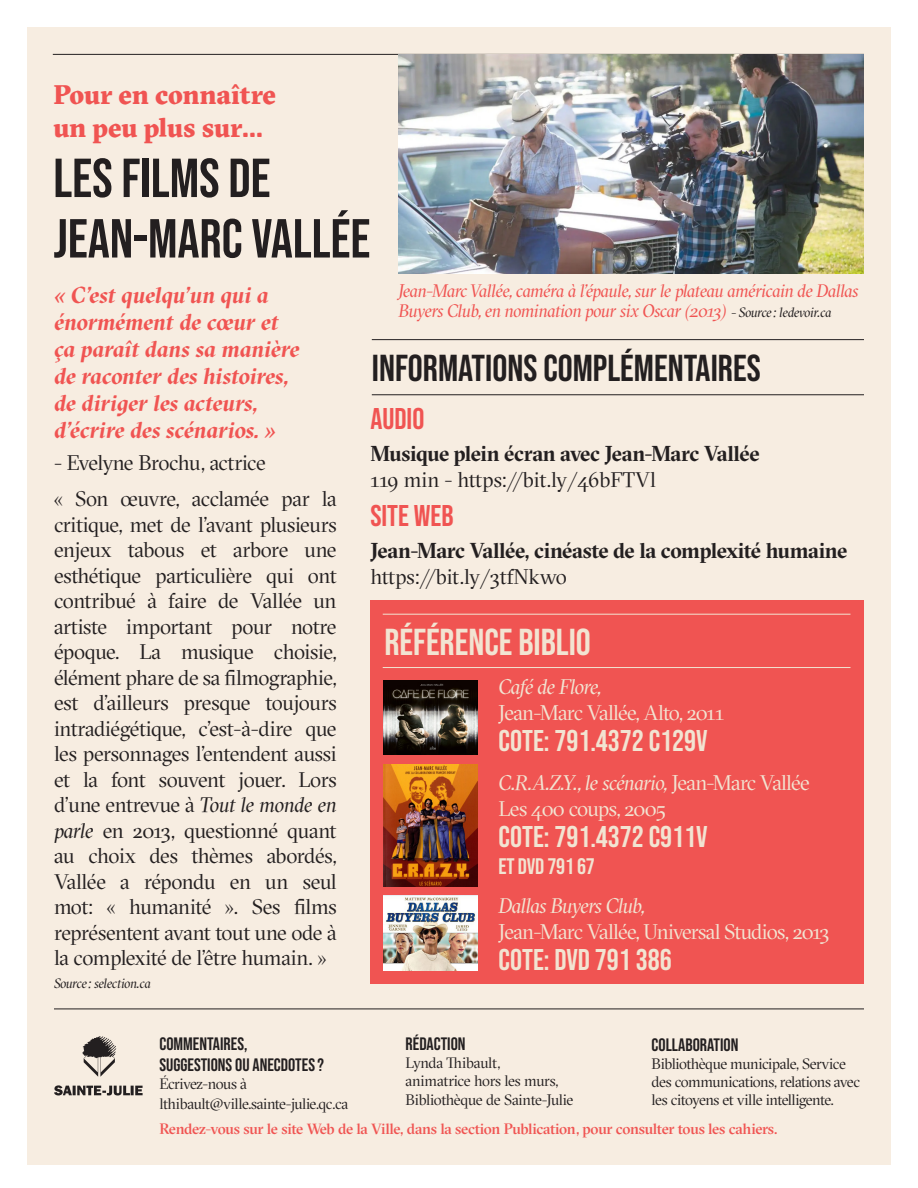
<style>
.page{position:relative;width:918px;height:1188px;background:#fff}
.page>*{position:absolute;margin:0;border:0;box-sizing:border-box;transform-origin:0 0}
.t1{font:54.9px "Bebas Neue";color:#231f20}
.t2{font:37.5px "Bebas Neue";color:#231f20}
.t3{font:37.5px "Bebas Neue";color:#f2e4d2}
.Texte_courant{font:30px "Bebas Neue";color:#f2e4d2}
.Texte_courant-2{font:30px "Bebas Neue";color:#f05452}
.t4{font:900 26.7px/32.1px "GT Sectra";letter-spacing:-.01em;color:#f05452}
.Sources{font:italic 700 22.5px/27px "GT Sectra Fine";letter-spacing:-.01em;color:#f05452}
.Texte_courant-3{font:22.5px "Bebas Neue";letter-spacing:-.01em;color:#f2e4d2}
.Texte_courant-4{font:21px/25.5px "GT Sectra Fine";letter-spacing:-.025em;color:#231f20;text-align:justify}
.Texte_courant-5{font:21px/25.5px "GT Sectra Fine";letter-spacing:-.035em;color:#f2e4d2}
.Texte_courant-6{font:700 21px/25.5px "GT Sectra Fine";letter-spacing:-.02em;color:#231f20}
.Sources-2{font:italic 18px/19.5px "GT Sectra Fine";letter-spacing:-.025em;color:#f05452}
.Texte_courant-7{font:18px/21.6px "Bebas Neue";color:#231f20}
.Texte_courant-8{font:15px/18px "GT Sectra Fine";letter-spacing:-.03em;color:#231f20}
.Légende_photo{font:500 15px "GT Sectra Fine";letter-spacing:-.02em;color:#f05452}
.Texte_courant-9{font:15px/18px "GT Sectra Fine";letter-spacing:-.01em;color:#231f20}
.Texte_courant-10{font:italic 13.5px "GT Sectra Fine";letter-spacing:-.03em;color:#231f20}
.s1{font-size:13.5px;color:#231f20}
.s2{font-weight:400}
.s3{font-style:italic}
</style>
<div class="page">
<div style="left:27px;top:27px;width:864px;height:1137px;background:#f7ede1"></div>
<hr style="left:54px;top:1009px;width:810px;height:1px;background:#231f20">
<svg style="left:54px;top:1085px;width:89px;height:10px"></svg>
<svg style="left:82px;top:1036px;width:34px;height:41px"></svg>
<hr style="left:53px;top:54px;width:811px;height:1px;background:#231f20">
<hr style="left:372px;top:394px;width:492px;height:1px;background:#231f20">
<hr style="left:372px;top:339px;width:492px;height:1px;background:#231f20">
<img style="left:399px;top:55px;width:465px;height:219px">
<div style="left:370px;top:600px;width:494px;height:384px;background:#f05452"></div>
<hr style="left:383px;top:667px;width:467px;height:1px;background:#f2e4d2">
<hr style="left:383px;top:614px;width:467px;height:1px;background:#f2e4d2">
<img style="left:384px;top:765px;width:94px;height:121px">
<img style="left:384px;top:680px;width:94px;height:75px">
<img style="left:384px;top:896px;width:94px;height:74px">
<p class="t4" style="left:53px;top:78px;width:224px">Pour en connaître un peu plus sur...</p>
<p class="t1" style="left:53px;top:147px;width:219px">LES FILMS DE</p>
<p class="t1" style="left:53px;top:207px;width:319px">JEAN-MARC VALLÉE</p>
<p class="Sources" style="left:54px;top:281px;width:247px">« C’est quelqu’un qui a énormément de cœur et ça paraît dans sa manière de raconter des histoires, de diriger les acteurs, d’écrire des scénarios. »</p>
<p class="Texte_courant-4" style="left:54px;top:450px;width:213px">- Evelyne Brochu, actrice</p>
<p class="Sources-2" style="left:399px;top:281px;width:462px">Jean-Marc Vallée, caméra à l’épaule, sur le plateau américain de Dallas<br>Buyers Club, en nomination pour six Oscar (2013) <span class="s1">- Source: ledevoir.ca</span></p>
<p class="t2" style="left:372px;top:347px;width:390px">INFORMATIONS COMPLÉMENTAIRES</p>
<p class="Texte_courant-2" style="left:370px;top:402px;width:55px">AUDI0</p>
<p class="Texte_courant-6" style="left:370px;top:441px;width:391px">Musique plein écran avec Jean-Marc Vallée<br><span class="s2">119 min - https://bit.ly/46bFTVl</span></p>
<p class="Texte_courant-2" style="left:370px;top:498px;width:85px">SITE WEB</p>
<p class="Texte_courant-6" style="left:370px;top:537px;width:478px">Jean-Marc Vallée, cinéaste de la complexité humaine <span class="s2">https://bit.ly/3tfNkwo</span></p>
<p class="Texte_courant-4" style="left:54px;top:486px;width:284px">« Son œuvre, acclamée par la critique, met de l’avant plusieurs enjeux tabous et arbore une esthétique particulière qui ont contribué à faire de Vallée un artiste important pour notre époque. La musique choisie, élément phare de sa filmographie, est d’ailleurs presque toujours intradiégétique, c’est-à-dire que les personnages l’entendent aussi et la font souvent jouer. Lors d’une entrevue à <span class="s3">Tout le monde en parle</span> en 2013, questionné quant au choix des thèmes abordés, Vallée a répondu en un seul mot: « humanité ». Ses films représentent avant tout une ode à la complexité de l’être humain. »</p>
<p class="Texte_courant-10" style="left:54px;top:975px;width:98px">Source: selection.ca</p>
<p class="t3" style="left:384px;top:621px;width:208px">RÉFÉRENCE BIBLIO</p>
<p class="Texte_courant-5" style="left:499px;top:674px;width:227px"><span class="s3">Café de Flore,<br></span>Jean-Marc Vallée, Alto, 2011</p>
<p class="Texte_courant" style="left:499px;top:724px;width:211px">COTE: 791.4372 C129V</p>
<p class="Texte_courant-5" style="left:499px;top:770px;width:313px"><span class="s3">C.R.A.Z.Y., le scénario,</span> Jean-Marc Vallée<br>Les 400 coups, 2005</p>
<p class="Texte_courant" style="left:499px;top:820px;width:211px">COTE: 791.4372 C911V</p>
<p class="Texte_courant-3" style="left:499px;top:854px;width:98px">ET DVD 791 67</p>
<p class="Texte_courant-5" style="left:499px;top:893px;width:332px"><span class="s3">Dallas Buyers Club,<br></span>Jean-Marc Vallée, Universal Studios, 2013</p>
<p class="Texte_courant" style="left:499px;top:943px;width:175px">COTE: DVD 791 386</p>
<p class="Texte_courant-7" style="left:406px;top:1032px;width:62px">RÉDACTION</p>
<p class="Texte_courant-9" style="left:406px;top:1053px;width:154px">Lynda Thibault, animatrice hors les murs,</p>
<p class="Texte_courant-8" style="left:406px;top:1091px;width:169px">Bibliothèque de Sainte-Julie</p>
<p class="Texte_courant-7" style="left:159px;top:1032px;width:166px">COMMENTAIRES,<br>SUGGESTIONS OU ANECDOTES?</p>
<p class="Texte_courant-8" style="left:159px;top:1074px;width:190px;line-height:19.8px">Écrivez-nous à lthibault@ville.sainte-julie.qc.ca</p>
<p class="Texte_courant-7" style="left:652px;top:1034px;width:88px">COLLABORATION</p>
<p class="Texte_courant-8" style="left:652px;top:1054px;width:210px">Bibliothèque municipale, Service des communications, relations avec les citoyens et ville intelligente.</p>
<p class="Légende_photo" style="left:159px;top:1119px;width:619px">Rendez-vous sur le site Web de la Ville, dans la section Publication, pour consulter tous les cahiers.</p>
</div>
